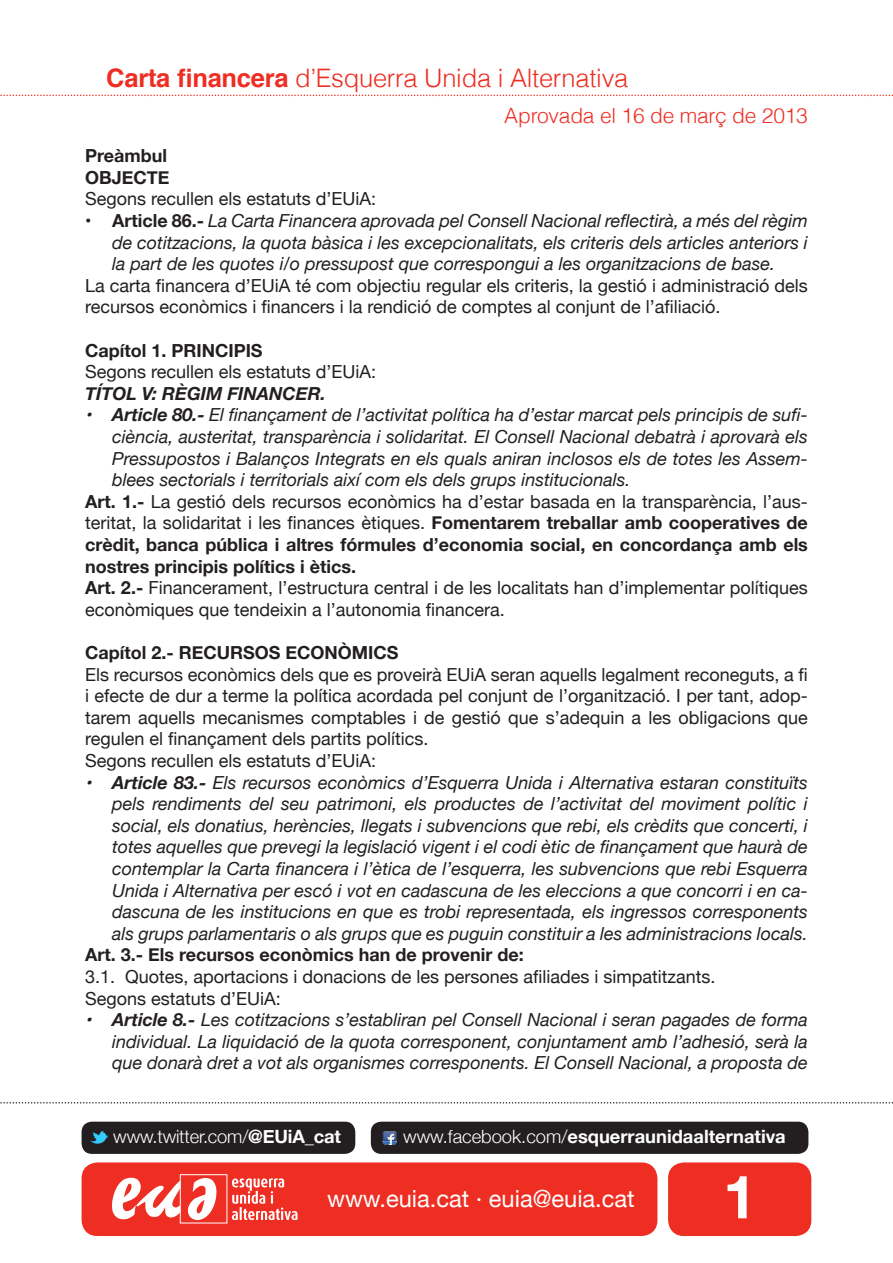
<style>
.page{position:relative;width:893px;height:1263px;background:#fff}
.page>*{position:absolute;margin:0;border:0;box-sizing:border-box;transform-origin:0 0}
.t1{font:700 60px "Helvetica Neue";color:#fff}
.t2{font:300 25.5px "Helvetica";letter-spacing:-.01em;color:#ee2e22}
.t3{font:23.55px "Helvetica Neue";color:#fff}
.t4{font:300 21px "Helvetica";letter-spacing:-.01em;color:#ee2e22}
.t5{font:700 18.3px "Helvetica Neue";color:#fff}
.t6{font:300 18.3px "Helvetica Neue";letter-spacing:-.01em;color:#fff}
.t7{font:italic 18px/21.6px "Helvetica Neue";color:#231f20;text-align:justify}
.t8{font:18px/21.6px "Helvetica Neue";color:#231f20}
.t9{font:700 18px/21.6px "Helvetica Neue";color:#231f20;text-align:justify}
.t10{font:italic 700 18px "Helvetica Neue";color:#231f20}
.s1{font-weight:700}
.s2{font-weight:700;font-style:normal}
.s3{font-weight:400}
.s4{font-weight:300}
</style>
<div class="page">
<div style="left:82px;top:1162px;width:575px;height:74px;background:#ee2e22;border-radius:16px"></div>
<div style="left:180px;top:1174px;width:47px;height:49px;border:1px solid #fff"></div>
<svg style="left:112px;top:1177px;width:104px;height:44px"></svg>
<svg style="left:232px;top:1178px;width:66px;height:42px"></svg>
<div style="left:668px;top:1162px;width:143px;height:74px;background:#ee2e22;border-radius:16px"></div>
<div style="left:371px;top:1122px;width:437px;height:32px;background:#231f20;border-radius:10px"></div>
<svg style="left:383px;top:1131px;width:14px;height:14px"></svg>
<div style="left:82px;top:1122px;width:273px;height:32px;background:#231f20;border-radius:10px"></div>
<svg style="left:90px;top:1131px;width:18px;height:13px"></svg>
<svg style="left:0;top:1102px;width:893px;height:1px"></svg>
<svg style="left:0;top:95px;width:893px;height:1px"></svg>
<p class="t2" style="left:106px;top:57px;width:524px"><span class="s1">Carta financera</span> d’Esquerra Unida i Alternativa</p>
<p class="t4" style="left:504px;top:99px;width:305px">Aprovada el 16 de març de 2013</p>
<p class="t9" style="left:85px;top:145px;width:83px">Preàmbul</p>
<p class="t9" style="left:85px;top:167px;width:86px">OBJECTE</p>
<p class="t8" style="left:85px;top:189px;width:293px">Segons recullen els estatuts d’EUiA:</p>
<p class="t7" style="left:112px;top:211px;width:697px;text-indent:-27px"><span class="s2">• Article 86.-</span> La Carta Financera aprovada pel Consell Nacional reflectirà, a més del règim de cotitzacions, la quota bàsica i les excepcionalitats, els criteris dels articles anteriors i la part de les quotes i/o pressupost que correspongui a les organitzacions de base.</p>
<p class="t8" style="left:85px;top:276px;width:724px">La carta financera d’EUiA té com objectiu regular els criteris, la gestió i administració dels recursos econòmics i financers i la rendició de comptes al conjunt de l’afiliació.</p>
<p class="t9" style="left:85px;top:340px;width:179px">Capítol 1. PRINCIPIS</p>
<p class="t8" style="left:85px;top:362px;width:293px">Segons recullen els estatuts d’EUiA:</p>
<p class="t10" style="left:85px;top:379px;width:242px">TÍTOL V: RÈGIM FINANCER.</p>
<p class="t7" style="left:112px;top:405px;width:697px;text-indent:-27px"><span class="s1">• Article 80.-</span> El finançament de l’activitat política ha d’estar marcat pels principis de sufi&shy;ciència, austeritat, transparència i solidaritat. El Consell Nacional debatrà i aprovarà els Pressupostos i Balanços Integrats en els quals aniran inclosos els de totes les Assem&shy;blees sectorials i territorials així com els dels grups institucionals.</p>
<p class="t9" style="left:85px;top:491px;width:724px">Art. 1.- <span class="s3">La gestió dels recursos econòmics ha d’estar basada en la transparència, l’aus&shy;teritat, la solidaritat i les finances ètiques.</span> Fomentarem treballar amb cooperatives de crèdit, banca pública i altres fórmules d’economia social, en concordança amb els nostres principis polítics i ètics.</p>
<p class="t8" style="left:85px;top:578px;width:724px"><span class="s1">Art. 2.-</span> Financerament, l’estructura central i de les localitats han d’implementar polítiques econòmiques que tendeixin a l’autonomia financera.</p>
<p class="t9" style="left:85px;top:642px;width:315px">Capítol 2.- RECURSOS ECONÒMICS</p>
<p class="t8" style="left:85px;top:664px;width:724px;text-align:justify">Els recursos econòmics dels que es proveirà EUiA seran aquells legalment reconeguts, a fi i efecte de dur a terme la política acordada pel conjunt de l’organització. I per tant, adop&shy;tarem aquells mecanismes comptables i de gestió que s’adequin a les obligacions que regulen el finançament dels partits polítics.</p>
<p class="t8" style="left:85px;top:751px;width:293px">Segons recullen els estatuts d’EUiA:</p>
<p class="t7" style="left:112px;top:772px;width:697px;text-indent:-27px"><span class="s1">• Article 83.-</span> Els recursos econòmics d’Esquerra Unida i Alternativa estaran constituïts pels rendiments del seu patrimoni, els productes de l’activitat del moviment polític i social, els donatius, herències, llegats i subvencions que rebi, els crèdits que concerti, i totes aquelles que prevegi la legislació vigent i el codi ètic de finançament que haurà de contemplar la Carta financera i l’ètica de l’esquerra, les subvencions que rebi Esquerra Unida i Alternativa per escó i vot en cadascuna de les eleccions a que concorri i en ca&shy;dascuna de les institucions en que es trobi representada, els ingressos corresponents als grups parlamentaris o als grups que es puguin constituir a les administracions locals.</p>
<p class="t9" style="left:85px;top:945px;width:440px">Art. 3.- Els recursos econòmics han de provenir de:</p>
<p class="t8" style="left:85px;top:967px;width:632px">3.1. Quotes, aportacions i donacions de les persones afiliades i simpatitzants.</p>
<p class="t8" style="left:85px;top:988px;width:197px">Segons estatuts d’EUiA:</p>
<p class="t7" style="left:112px;top:1010px;width:697px;text-indent:-27px"><span class="s1">• Article 8.-</span> Les cotitzacions s’establiran pel Consell Nacional i seran pagades de forma individual. La liquidació de la quota corresponent, conjuntament amb l’adhesió, serà la que donarà dret a vot als organismes corresponents. El Consell Nacional, a proposta de</p>
<p class="t6" style="left:113px;top:1121px;width:229px">www.twitter.com/<span class="s1">@EUiA_cat</span></p>
<p class="t5" style="left:403px;top:1122px;width:384px"><span class="s4">www.facebook.com/</span>esquerraunidaalternativa</p>
<h3 class="t3" style="left:327px;top:1181px;width:309px">www.euia.cat · euia@euia.cat</h3>
<p class="t1" style="left:723px;top:1150px;width:35px">1</p>
</div>
